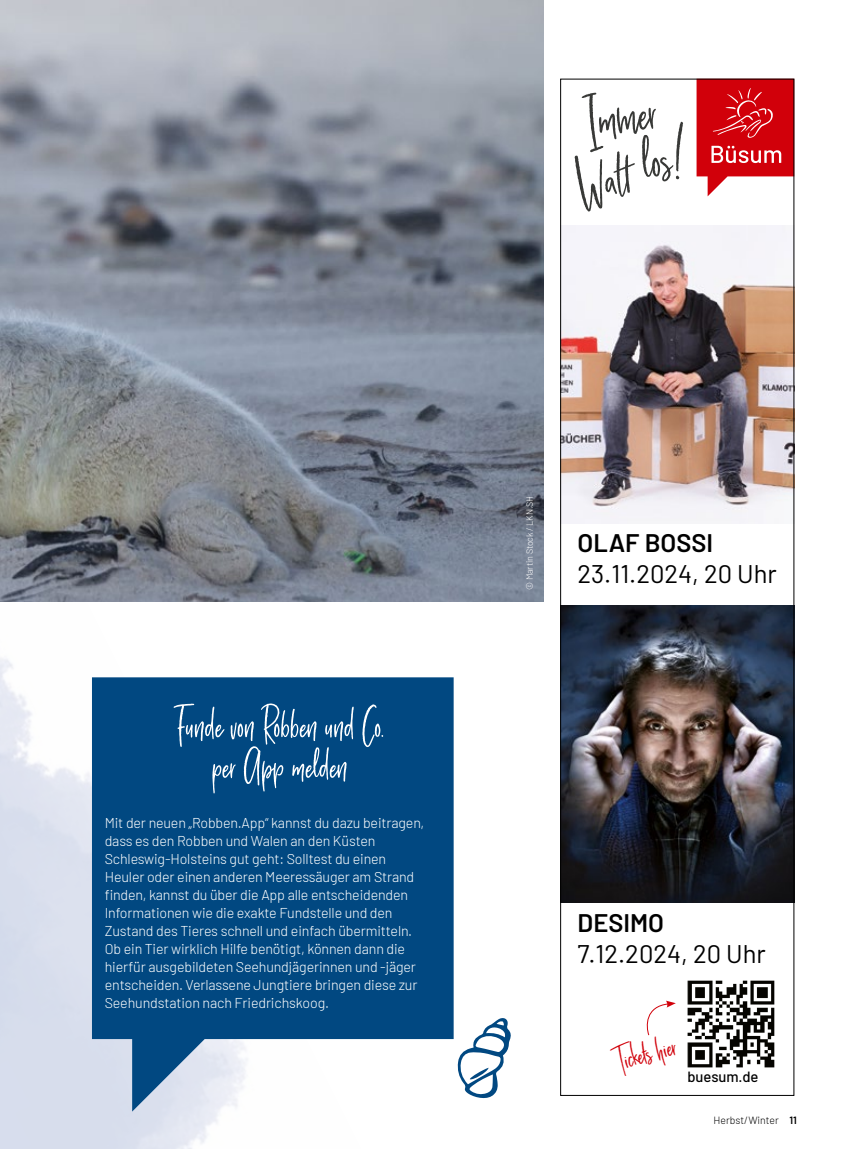
<style>
.page{position:relative;width:851px;height:1149px;background:#fff}
.page>*{position:absolute;margin:0;border:0;box-sizing:border-box;transform-origin:0 0}
.t1{font:76.65px "Milano Sky";color:#383937}
.t2{font:54px/40.5px "Milano Sky";color:#fff;text-align:center}
.t3{font:39.45px "Milano Sky";color:#d1000a}
.t4{font:25.5px "Barlow";color:#000}
.t5{font:600 25.5px "Barlow";color:#000}
.t6{font:500 14.85px "Barlow";color:#000}
.t7{font:300 14.25px/18px "Barlow";letter-spacing:-.01em;color:#fff}
.t8{font:300 10.5px "Barlow";color:#000}
.t9{font:300 9px "Barlow";letter-spacing:-.01em;color:#fff}
.s1{font-weight:600}
</style>
<div class="page">
<img style="left:0;top:601px;width:370px;height:547px">
<img style="left:0;top:0;width:544px;height:601px">
<svg style="left:457px;top:1018px;width:54px;height:81px"></svg>
<svg style="left:696px;top:81px;width:96px;height:115px"></svg>
<img style="left:562px;top:226px;width:230px;height:297px">
<img style="left:562px;top:605px;width:230px;height:297px">
<div style="left:560px;top:79px;width:234px;height:1016px;border:1px solid #000"></div>
<img style="left:687px;top:980px;width:88px;height:88px">
<svg style="left:646px;top:1000px;width:29px;height:35px"></svg>
<svg style="left:92px;top:677px;width:361px;height:434px;background:#256293"></svg>
<h1 class="t1" style="left:579px;top:79px;width:90px;rotate:-8deg">Immer</h1>
<h1 class="t1" style="left:569px;top:141px;width:49px;rotate:-8deg">Watt</h1>
<h2 class="t2" style="left:175px;top:705px;width:210px">Funde von Robben und Co. per App melden</h2>
<p class="t7" style="left:105px;top:812px;width:321px">Mit der neuen „Robben.App“ kannst du dazu beitragen, dass es den Robben und Walen an den Küsten Schleswig-Holsteins gut geht: Solltest du einen Heuler oder einen anderen Meeressäuger am Strand finden, kannst du über die App alle entscheidenden Informationen wie die exakte Fundstelle und den Zustand des Tieres schnell und einfach übermitteln.<br>Ob ein Tier wirklich Hilfe benötigt, können dann die hierfür ausgebildeten Seehundjägerinnen und -jäger entscheiden. Verlassene Jungtiere bringen diese zur Seehundstation nach Friedrichskoog.</p>
<p class="t9" style="left:523px;top:589px;width:95px;rotate:-90deg">© Martin Stock / LKN.SH</p>
<h3 class="t5" style="left:577px;top:527px;width:137px">OLAF BOSSI</h3>
<h3 class="t4" style="left:577px;top:555px;width:201px">23.11.2024, 20 Uhr</h3>
<h3 class="t5" style="left:577px;top:906px;width:88px">DESIMO</h3>
<h3 class="t4" style="left:577px;top:934px;width:190px">7.12.2024, 20 Uhr</h3>
<h3 class="t3" style="left:611px;top:1040px;width:62px;rotate:-15deg">Tickets hier</h3>
<p class="t6" style="left:687px;top:1065px;width:72px">buesum.de</p>
<p class="t8" style="left:713px;top:1111px;width:85px">Herbst/Winter <span class="s1">11</span></p>
</div>
